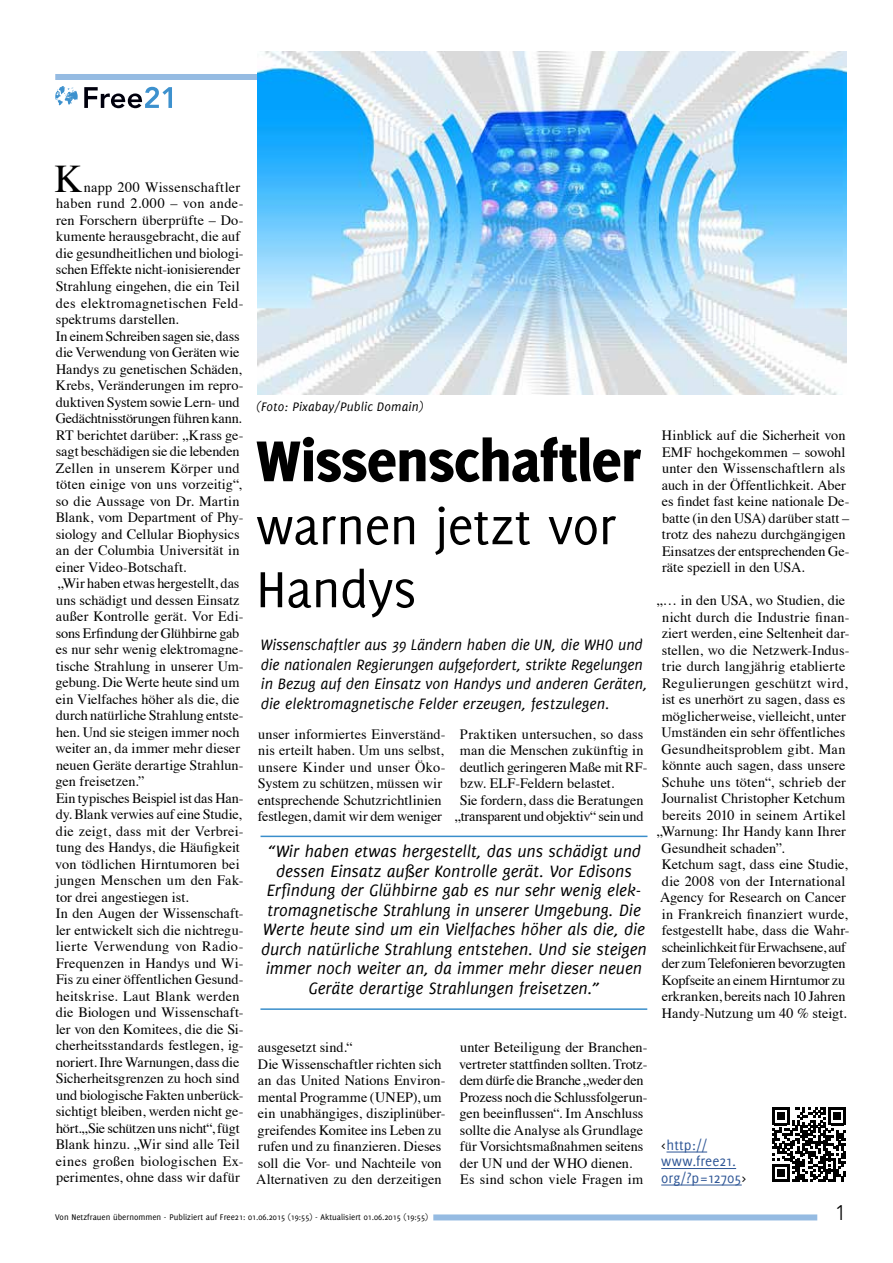
<style>
.page{position:relative;width:893px;height:1263px;background:#fff}
.page>*{position:absolute;margin:0;border:0;box-sizing:border-box;transform-origin:0 0}
.t1{font:800 63px "Delicious";letter-spacing:-.005em;color:#000}
.t2{font:55.5px/63px "Delicious";letter-spacing:-.005em;color:#000}
.t3{font:39.15px "Times";color:#000}
.t4{font:300 21px "Avenir";color:#000}
.t5{font:italic 18px/19.5px "Delicious";letter-spacing:-.005em;color:#000;text-align:center}
.t6{font:italic 16.5px/19.5px "Delicious";color:#000}
.t7{font:15px/16.5px "Delicious";letter-spacing:.005em;color:#2e5696}
.t8{font:14.25px/16.5px "Times";color:#000}
.t9{font:14.25px "Times";letter-spacing:-.02em;color:#000}
.t10{font:14.25px "Times";letter-spacing:.02em;color:#000}
.t11{font:14.25px "Times";letter-spacing:-.025em;color:#000}
.t12{font:14.25px "Times";letter-spacing:.025em;color:#000}
.t13{font:italic 13.5px "Delicious";letter-spacing:.005em;color:#000}
.t14{font:9px "Delicious";color:#000}
.s1{color:#000}
</style>
<div class="page">
<div style="left:55px;top:74px;width:791px;height:6px;background:#95bbe2"></div>
<svg style="left:84px;top:87px;width:88px;height:21px"></svg>
<svg style="left:55px;top:86px;width:23px;height:20px"></svg>
<img style="left:257px;top:51px;width:589px;height:343px">
<div style="left:433px;top:1214px;width:384px;height:6px;background:#95bbe2"></div>
<hr style="left:261px;top:836px;width:386px;height:1px;background:#3a8ecb">
<hr style="left:260px;top:1008px;width:387px;height:2px;background:#3a8ecb">
<svg style="left:772px;top:1107px;width:74px;height:75px"></svg>
<hr style="left:666px;top:1152px;width:41px;height:1px;background:#2e5696">
<hr style="left:661px;top:1168px;width:75px;height:1px;background:#2e5696">
<hr style="left:661px;top:1185px;width:81px;height:1px;background:#2e5696">
<h3 class="t3" style="left:55px;top:142px;width:30px">K</h3>
<p class="t8" style="left:55px;top:178px;width:190px;text-indent:29px">napp 200 Wissenschaftler haben rund 2.000 – von ande&shy;ren Forschern überprüfte – Do&shy;kumente herausgebracht, die auf die gesundheitlichen und biologi&shy;schen Effekte nicht-ionisierender<br>Strahlung eingehen, die ein Teil des elektromagnetischen Feld&shy;spektrums darstellen.<br>In einem Schreiben sagen sie, dass die Verwendung von Geräten wie<br>Handys zu genetischen Schäden,<br>Krebs, Veränderungen im repro&shy;duktiven System sowie Lern- und<br>Gedächtnisstörungen führen kann.<br>RT berichtet darüber: „Krass ge&shy;sagt beschädigen sie die lebenden<br>Zellen in unserem Körper und töten einige von uns vorzeitig“, so die Aussage von Dr. Martin<br>Blank, vom Department of Phy&shy;siology and Cellular Biophysics an der Columbia Universität in einer Video-Botschaft.<br>„Wir haben etwas hergestellt, das uns schädigt und dessen Einsatz außer Kontrolle gerät. Vor Edi&shy;sons Erfindung der Glühbirne gab es nur sehr wenig elektromagne&shy;tische Strahlung in unserer Um&shy;gebung. Die Werte heute sind um ein Vielfaches höher als die, die durch natürliche Strahlung entste&shy;hen. Und sie steigen immer noch weiter an, da immer mehr dieser neuen Geräte derartige Strahlun&shy;gen freisetzen.”<br>Ein typisches Beispiel ist das Han&shy;dy. Blank verwies auf eine Studie, die zeigt, dass mit der Verbrei&shy;tung des Handys, die Häufigkeit von tödlichen Hirntumoren bei jungen Menschen um den Fak&shy;tor drei angestiegen ist.<br>In den Augen der Wissenschaft&shy;ler entwickelt sich die nichtregu&shy;lierte Verwendung von Radio-<br>Frequenzen in Handys und Wi-<br>Fis zu einer öffentlichen Gesund&shy;heitskrise. Laut Blank werden die Biologen und Wissenschaft&shy;ler von den Komitees, die die Si&shy;cherheitsstandards festlegen, ig&shy;noriert. Ihre Warnungen, dass die<br>Sicherheitsgrenzen zu hoch sind und biologische Fakten unberück&shy;sichtigt bleiben, werden nicht ge&shy;hört.„Sie schützen uns nicht“, fügt<br>Blank hinzu. „Wir sind alle Teil eines großen biologischen Ex&shy;perimentes, ohne dass wir dafür</p>
<p class="t13" style="left:256px;top:399px;width:169px">(Foto: Pixabay/Public Domain)</p>
<h1 class="t1" style="left:256px;top:424px;width:386px">Wissenschaftler</h1>
<h2 class="t2" style="left:256px;top:494px;width:362px">warnen jetzt vor<br>Handys</h2>
<p class="t6" style="left:261px;top:635px;width:388px">Wissenschaftler aus 39 Ländern haben die UN, die WHO und die nationalen Regierungen aufgefordert, strikte Regelungen in Bezug auf den Einsatz von Handys und anderen Geräten, die elektromagnetische Felder erzeugen, festzulegen.</p>
<p class="t8" style="left:258px;top:724px;width:189px">unser informiertes Einverständ&shy;nis erteilt haben. Um uns selbst, unsere Kinder und unser Öko-<br>System zu schützen, müssen wir entsprechende Schutzrichtlinien festlegen, damit wir dem weniger</p>
<p class="t8" style="left:460px;top:724px;width:185px">Praktiken untersuchen, so dass</p>
<p class="t8" style="left:460px;top:741px;width:185px">man die Menschen zukünftig in</p>
<p class="t8" style="left:460px;top:757px;width:189px">deutlich geringeren Maße mit RF-</p>
<p class="t8" style="left:460px;top:774px;width:156px">bzw. ELF-Feldern belastet.</p>
<p class="t8" style="left:460px;top:790px;width:185px">Sie fordern, dass die Beratungen</p>
<p class="t9" style="left:455px;top:803px;width:190px">„transparent und objektiv“ sein und</p>
<p class="t5" style="left:261px;top:842px;width:387px">“Wir haben etwas hergestellt, das uns schädigt und dessen Einsatz außer Kontrolle gerät. Vor Edisons Erfindung der Glühbirne gab es nur sehr wenig elek&shy;tromagnetische Strahlung in unserer Umgebung. Die Werte heute sind um ein Vielfaches höher als die, die durch natürliche Strahlung entstehen. Und sie steigen immer noch weiter an, da immer mehr dieser neuen Geräte derartige Strahlungen freisetzen.”</p>
<p class="t8" style="left:256px;top:1038px;width:191px">ausgesetzt sind.“<br>Die Wissenschaftler richten sich an das United Nations Environ&shy;mental Programme (UNEP), um ein unabhängiges, disziplinüber&shy;greifendes Komitee ins Leben zu rufen und zu finanzieren. Dieses soll die Vor- und Nachteile von<br>Alternativen zu den derzeitigen</p>
<p class="t8" style="left:459px;top:1038px;width:190px">unter Beteiligung der Branchen&shy;vertreter stattfinden sollten. Trotz&shy;dem dürfe die Branche „weder den<br>Prozess noch die Schlussfolgerun&shy;gen beeinflussen“. Im Anschluss sollte die Analyse als Grundlage für Vorsichtsmaßnahmen seitens der UN und der WHO dienen.<br>Es sind schon viele Fragen im</p>
<p class="t14" style="left:55px;top:1212px;width:374px">Von Netzfrauen übernommen - Publiziert auf Free21: 01.06.2015 (19:55) - Aktualisiert 01.06.2015 (19:55)</p>
<p class="t8" style="left:662px;top:426px;width:189px">Hinblick auf die Sicherheit von<br>EMF hochgekommen – sowohl unter den Wissenschaftlern als auch in der Öffentlichkeit. Aber es findet fast keine nationale De&shy;batte (in den USA) darüber statt – trotz des nahezu durchgängigen<br>Einsatzes der entsprechenden Ge&shy;räte speziell in den USA.</p>
<p class="t8" style="left:657px;top:591px;width:190px">„… in den USA, wo Studien, die</p>
<p class="t8" style="left:662px;top:607px;width:189px">nicht durch die Industrie finan-</p>
<p class="t8" style="left:662px;top:624px;width:189px">ziert werden, eine Seltenheit dar-</p>
<p class="t8" style="left:662px;top:640px;width:189px">stellen, wo die Netzwerk-Indus-</p>
<p class="t8" style="left:662px;top:657px;width:185px">trie durch langjährig etablierte</p>
<p class="t12" style="left:662px;top:670px;width:187px">Regulierungen geschützt wird,</p>
<p class="t8" style="left:662px;top:690px;width:185px">ist es unerhört zu sagen, dass es</p>
<p class="t8" style="left:662px;top:706px;width:186px">möglicherweise, vielleicht, unter</p>
<p class="t8" style="left:661px;top:723px;width:185px">Umständen ein sehr öffentliches</p>
<p class="t8" style="left:662px;top:739px;width:185px">Gesundheitsproblem gibt. Man</p>
<p class="t8" style="left:662px;top:756px;width:185px">könnte auch sagen, dass unsere</p>
<p class="t10" style="left:662px;top:769px;width:186px">Schuhe uns töten“, schrieb der</p>
<p class="t8" style="left:661px;top:789px;width:185px">Journalist Christopher Ketchum</p>
<p class="t10" style="left:662px;top:802px;width:185px">bereits 2010 in seinem Artikel</p>
<p class="t8" style="left:657px;top:822px;width:191px">„Warnung: Ihr Handy kann Ihrer</p>
<p class="t8" style="left:662px;top:838px;width:124px">Gesundheit schaden”.</p>
<p class="t8" style="left:662px;top:855px;width:188px">Ketchum sagt, dass eine Studie,</p>
<p class="t8" style="left:662px;top:871px;width:185px">die 2008 von der International</p>
<p class="t8" style="left:660px;top:888px;width:187px">Agency for Research on Cancer</p>
<p class="t8" style="left:662px;top:904px;width:187px">in Frankreich finanziert wurde,</p>
<p class="t8" style="left:662px;top:921px;width:189px">festgestellt habe, dass die Wahr-</p>
<p class="t11" style="left:662px;top:934px;width:186px">scheinlichkeit für Erwachsene, auf</p>
<p class="t9" style="left:662px;top:950px;width:185px">der zum Telefonieren bevorzugten</p>
<p class="t8" style="left:662px;top:970px;width:185px">Kopfseite an einem Hirntumor zu</p>
<p class="t8" style="left:662px;top:987px;width:185px">erkranken, bereits nach 10 Jahren</p>
<p class="t8" style="left:662px;top:1003px;width:186px">Handy-Nutzung um 40 % steigt.</p>
<p class="t7" style="left:661px;top:1136px;width:87px"><span class="s1">&lt;</span>http:// www.free21. org/?p=12705<span class="s1">&gt;</span></p>
<h3 class="t4" style="left:835px;top:1201px;width:12px">1</h3>
</div>
